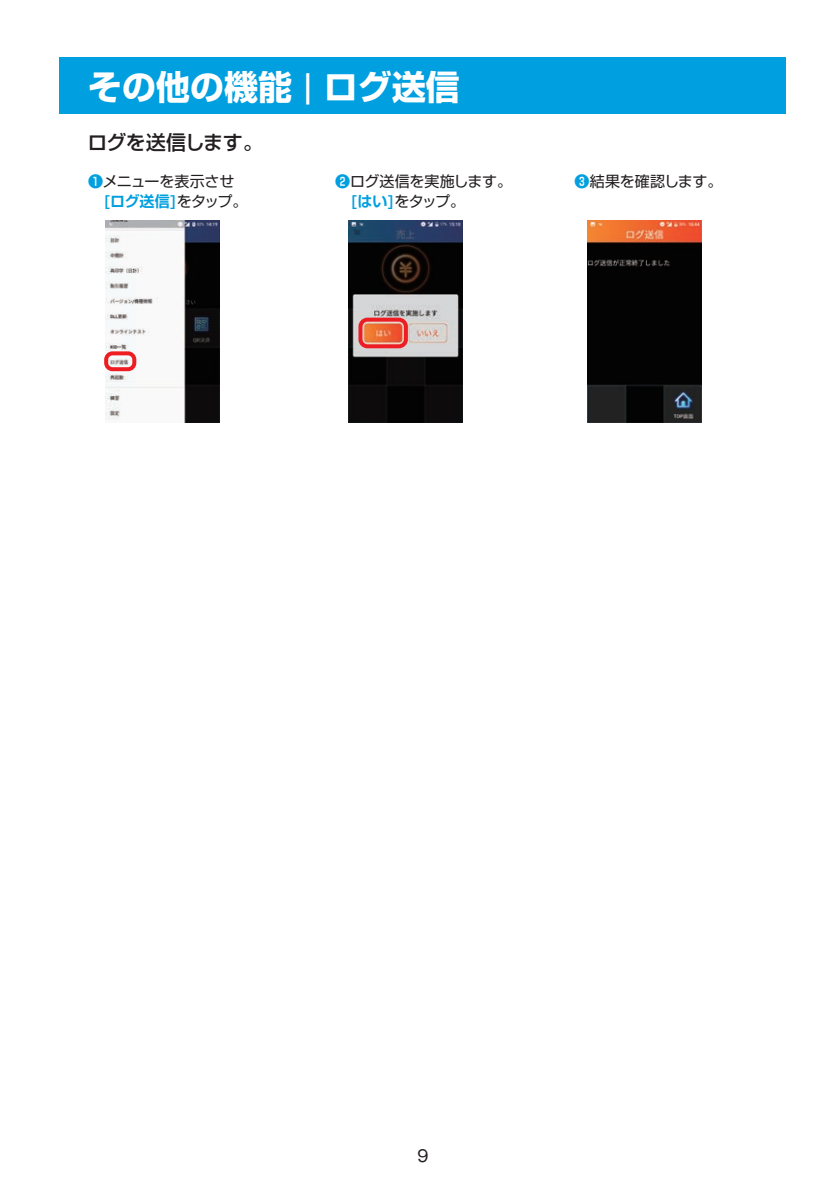
<style>
.page{position:relative;width:840px;height:1191px;background:#fff}
.page>*{position:absolute;margin:0;border:0;box-sizing:border-box;transform-origin:0 0}
.t1{font:700 34px "Shin Go Pr 6";color:#fff}
.t2{font:500 20px "Shin Go Pr 6";letter-spacing:-.035em;color:#231f20}
.t3{font:16px "Gothic MB101 Pr 6";color:#231f20}
.t4{font:15px "Shin Go Pr 6";letter-spacing:-.01em;color:#231f20}
.t5{font:700 15px "Shin Go Pr 6 De";color:#009fdf}
.s1{font-weight:400}
.s2{font-family:"Shin Go Pr 6 De";font-weight:700;color:#009fdf}
.s3{font-family:"Shin Go Pr 6";font-weight:400;color:#231f20}
</style>
<div class="page">
<img style="left:105px;top:220px;width:114px;height:202px">
<img style="left:348px;top:220px;width:114px;height:202px">
<img style="left:587px;top:220px;width:113px;height:202px">
<div style="left:60px;top:57px;width:725px;height:56px;background:#009fdf"></div>
<div style="left:104px;top:351px;width:32px;height:20px;border:4px solid #ee1d23;border-radius:6px"></div>
<div style="left:358px;top:318px;width:49px;height:30px;border:4px solid #ee1d23;border-radius:7px"></div>
<h1 class="t1" style="left:88px;top:60px;width:373px">その他の機能 <span class="s1">|</span> ログ送信</h1>
<h2 class="t2" style="left:87px;top:126px;width:177px">ログを送信します。</h2>
<p class="t4" style="left:88px;top:169px;width:148px"><span class="s2">❶</span>メニューを表示させ</p>
<p class="t5" style="left:88px;top:189px;width:161px">　[ログ送信]<span class="s3">をタップ。</span></p>
<p class="t4" style="left:335px;top:169px;width:178px"><span class="s2">❷</span>ログ送信を実施します。</p>
<p class="t5" style="left:335px;top:189px;width:131px">　[はい]<span class="s3">をタップ。</span></p>
<p class="t4" style="left:574px;top:169px;width:149px"><span class="s2">❸</span>結果を確認します。</p>
<p class="t3" style="left:417px;top:1142px;width:12px">9</p>
</div>
